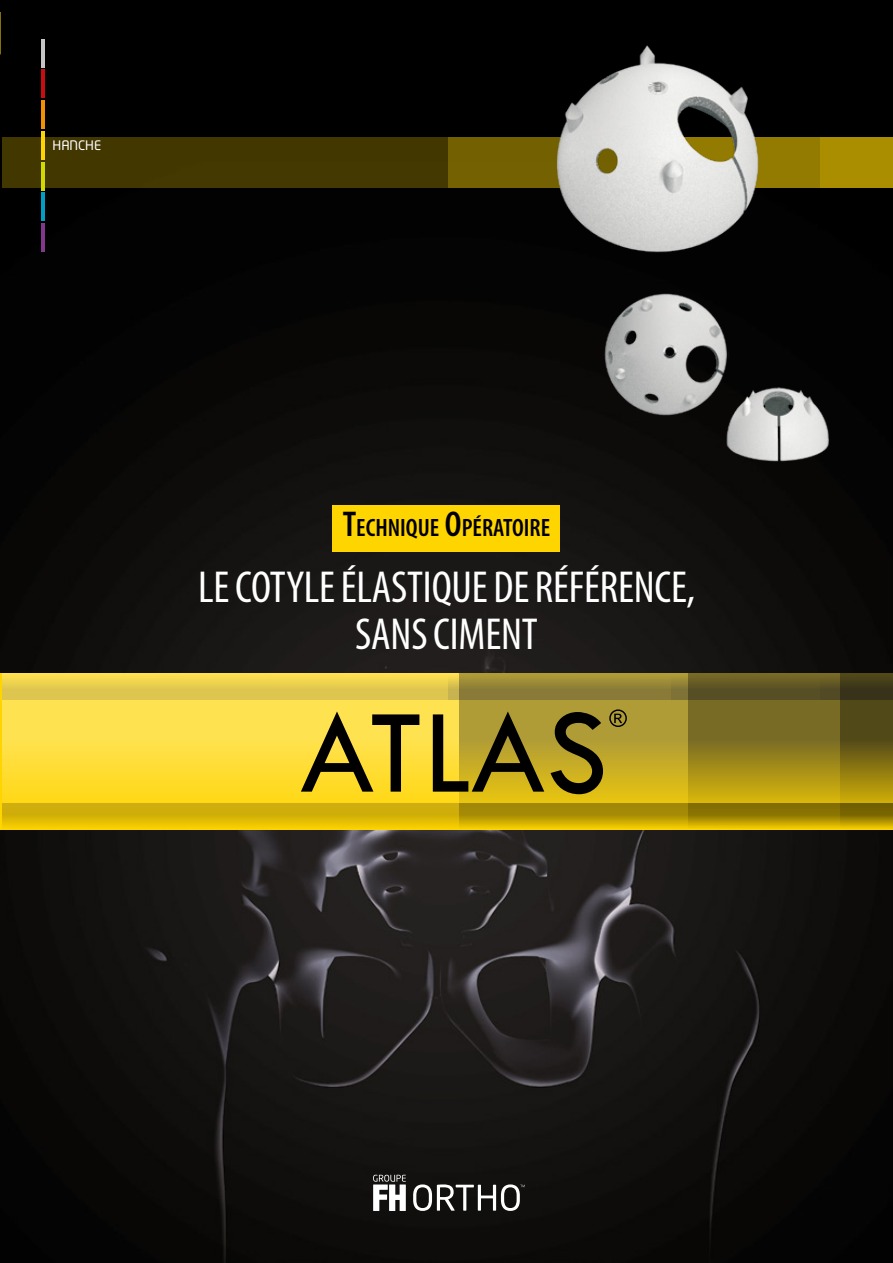
<style>
.page{position:relative;width:893px;height:1263px;background:#fff}
.page>*{position:absolute;margin:0;border:0;box-sizing:border-box;transform-origin:0 0}
.t1{font:condensed 45px/46.5px "Myriad Pro";letter-spacing:-.005em;color:#fff;text-align:center}
.t2{font:600 condensed 25.2px "Myriad Pro";color:#000}
.t3{font:12.9px "Neo Tech Std";color:#fff}
.s1{font-size:36px}
</style>
<div class="page">
<img style="left:1px;top:0;width:892px;height:1263px">
<div style="left:2px;top:138px;width:891px;height:50px;background:#433700"></div>
<div style="left:448px;top:138px;width:445px;height:50px;background:#746101"></div>
<div style="left:672px;top:138px;width:221px;height:50px;background:#937a00"></div>
<div style="left:821px;top:138px;width:72px;height:50px;background:#aa8e00"></div>
<svg style="left:2px;top:674px;width:457px;height:130px;background:#f8d940"></svg>
<svg style="left:459px;top:674px;width:229px;height:130px;background:#b39d2d"></svg>
<svg style="left:688px;top:674px;width:152px;height:130px;background:#8b791e"></svg>
<svg style="left:840px;top:674px;width:53px;height:130px;background:#6d5e14"></svg>
<div style="left:2px;top:804px;width:891px;height:26px;background:linear-gradient(to bottom,#c1a30f,#f5cb00)"></div>
<svg style="left:459px;top:804px;width:229px;height:26px;background:#be9f03"></svg>
<svg style="left:688px;top:804px;width:152px;height:26px;background:#ab8f01"></svg>
<svg style="left:840px;top:804px;width:53px;height:26px"></svg>
<img style="left:602px;top:292px;width:126px;height:126px">
<img style="left:722px;top:384px;width:108px;height:78px">
<img style="left:545px;top:42px;width:228px;height:219px">
<div style="left:333px;top:505px;width:227px;height:46px;background:#ffd500"></div>
<svg style="left:0;top:0;width:2px;height:54px"></svg>
<hr style="left:41px;top:39px;width:4px;height:28px;background:#c6c6c6">
<hr style="left:41px;top:70px;width:4px;height:28px;background:#c90c0f">
<hr style="left:41px;top:101px;width:4px;height:28px;background:#f39200">
<hr style="left:41px;top:131px;width:4px;height:29px;background:#ffd500">
<hr style="left:41px;top:162px;width:4px;height:28px;background:#d3d800">
<hr style="left:41px;top:193px;width:4px;height:28px;background:#009dc5">
<hr style="left:41px;top:224px;width:4px;height:28px;background:#82368c">
<svg style="left:301px;top:711px;width:302px;height:83px;background:#9d8925"></svg>
<svg style="left:609px;top:709px;width:18px;height:18px"></svg>
<svg style="left:413px;top:1184px;width:112px;height:27px"></svg>
<svg style="left:373px;top:1175px;width:33px;height:36px"></svg>
<p class="t3" style="left:53px;top:137px;width:50px">HANCHE</p>
<p class="t2" style="left:343px;top:513px;width:209px"><span class="s1">T</span>ECHNIQUE <span class="s1">O</span>PÉRATOIRE</p>
<p class="t1" style="left:198px;top:564px;width:498px">LE COTYLE ÉLASTIQUE DE RÉFÉRENCE,<br>SANS CIMENT</p>
</div>
